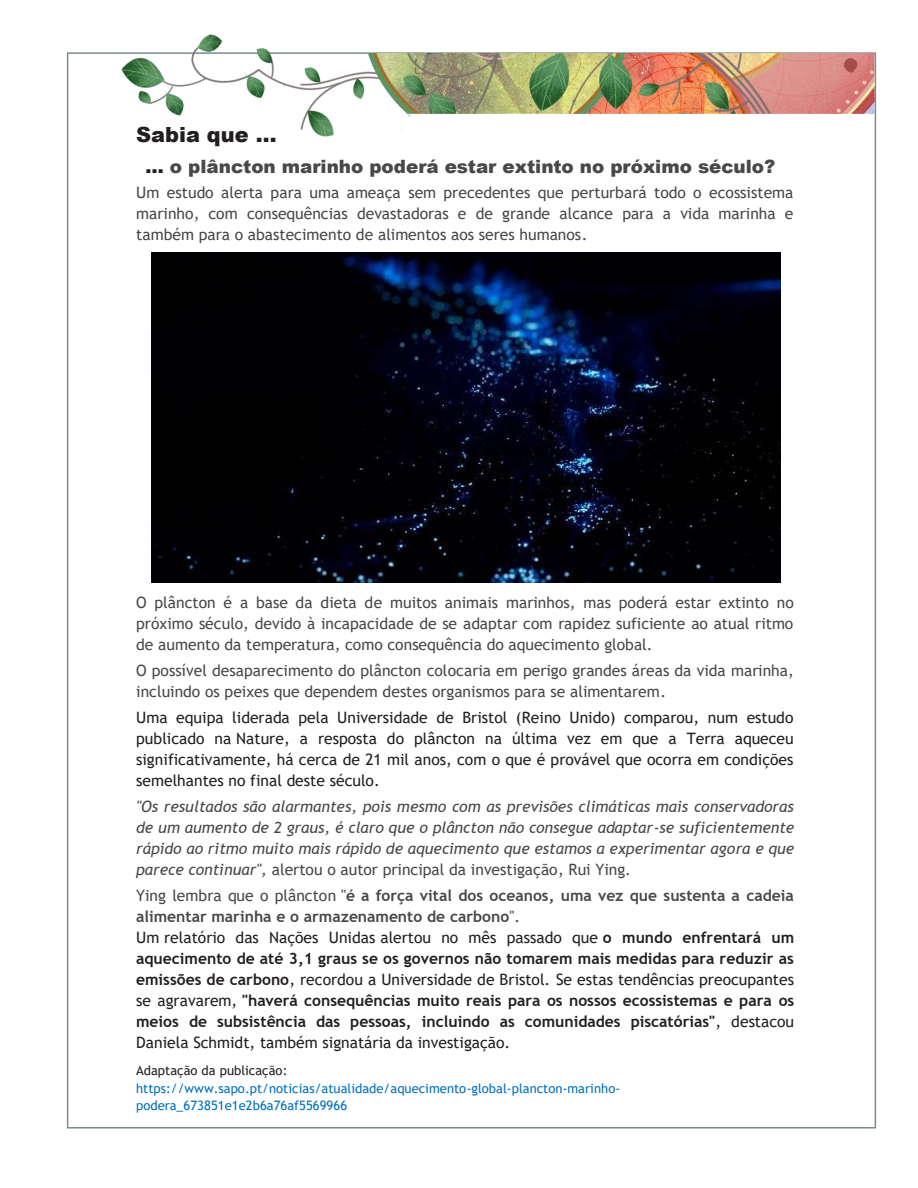
<style>
.page{position:relative;width:918px;height:1188px;background:#fff}
.page>*{position:absolute;margin:0;border:0;box-sizing:border-box;transform-origin:0 0}
.t1{font:900 20.85px "Arial";color:#231f20}
.t2{font:900 18.3px "Arial";color:#474849}
.t3{font:15.75px/21px "Trebuchet MS";color:#474849;text-align:justify}
.t4{font:700 15.75px/21px "Trebuchet MS";color:#231f20}
.t5{font:italic 15.75px/21px "Trebuchet MS";color:#474849;text-align:justify}
.t6{font:15.75px/20.9px "Trebuchet MS";color:#231f20;text-align:justify}
.t7{font:13.05px/17.4px "Trebuchet MS";color:#0070c0}
.s1{color:#231f20}
.s2{font-style:normal}
.s3{font-weight:400;color:#474849}
.s4{color:#474849}
.s5{font-weight:400}
</style>
<div class="page">
<img style="left:151px;top:253px;width:629px;height:329px">
<img style="left:121px;top:34px;width:754px;height:102px">
<p class="t1" style="left:136px;top:120px;width:142px">Sabia que …</p>
<p class="t2" style="left:145px;top:153px;width:631px"><span class="s1">…</span> o plâncton marinho poderá estar extinto no próximo século?</p>
<p class="t3" style="left:136px;top:182px;width:659px">Um estudo alerta para uma ameaça sem precedentes que perturbará todo o ecossistema marinho, com consequências devastadoras e de grande alcance para a vida marinha e também para o abastecimento de alimentos aos seres humanos.</p>
<p class="t3" style="left:136px;top:592px;width:659px">O plâncton é a base da dieta de muitos animais marinhos, mas poderá estar extinto no próximo século, devido à incapacidade de se adaptar com rapidez suficiente ao atual ritmo de aumento da temperatura, como consequência do aquecimento global.</p>
<p class="t3" style="left:136px;top:660px;width:659px">O possível desaparecimento do plâncton colocaria em perigo grandes áreas da vida marinha, incluindo os peixes que dependem destes organismos para se alimentarem.</p>
<p class="t6" style="left:136px;top:707px;width:659px">Uma equipa liderada pela Universidade de Bristol (Reino Unido) comparou, num estudo publicado na Nature, a resposta do plâncton na última vez em que a Terra aqueceu significativamente, há cerca de 21 mil anos, com o que é provável que ocorra em condições semelhantes no final deste século.</p>
<p class="t5" style="left:136px;top:796px;width:660px">"Os resultados são alarmantes, pois mesmo com as previsões climáticas mais conservadoras de um aumento de 2 graus, é claro que o plâncton não consegue adaptar-se suficientemente rápido ao ritmo muito mais rápido de aquecimento que estamos a experimentar agora e que parece continuar", <span class="s2">alertou o autor principal da investigação, Rui Ying.</span></p>
<p class="t4" style="left:136px;top:885px;width:660px"><span class="s3">Ying lembra que o plâncton "</span><span class="s4">é a força vital dos oceanos, uma vez que sustenta a cadeia alimentar marinha e o armazenamento de carbono</span><span class="s3">".<br></span><span class="s5">Um relatório das Nações Unidas alertou no mês passado que</span> o mundo enfrentará um aquecimento de até 3,1 graus se os governos não tomarem mais medidas para reduzir as emissões de carbono<span class="s5">, recordou a Universidade de Bristol. Se estas tendências preocupantes se agravarem,</span> "haverá consequências muito reais para os nossos ecossistemas e para os meios de subsistência das pessoas, incluindo as comunidades piscatórias"<span class="s5">, destacou Daniela Schmidt, também signatária da investigação.</span></p>
<p class="t7" style="left:136px;top:1062px;width:486px"><span class="s1">Adaptação da publicação: </span>https://www.sapo.pt/noticias/atualidade/aquecimento-global-plancton-marinho&shy;podera_673851e1e2b6a76af5569966</p>
</div>
